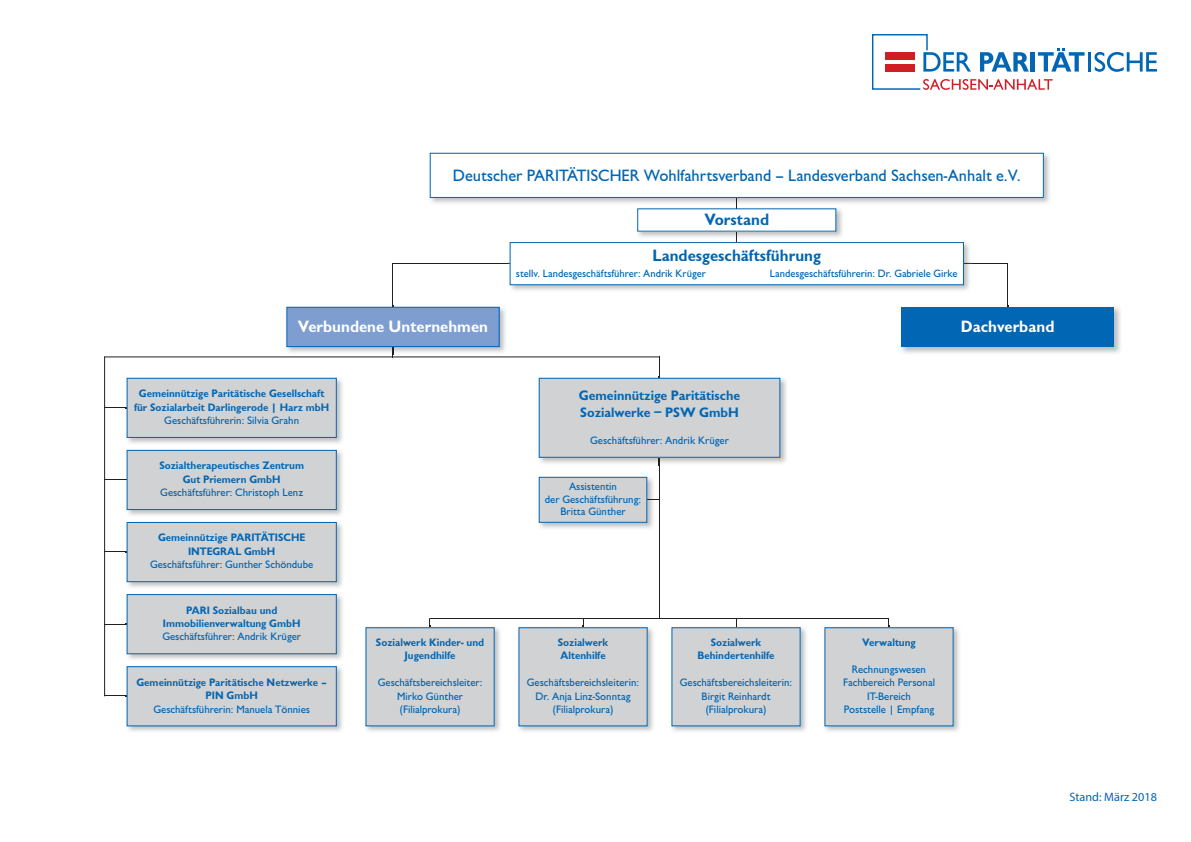
<style>
.page{position:relative;width:1191px;height:842px;background:#fff}
.page>*{position:absolute;margin:0;border:0;box-sizing:border-box;transform-origin:0 0}
.t1{font:17px "Chantilly";color:#0166b3}
.t2{font:700 17px "Chantilly";color:#fff}
.t3{font:700 17px "Chantilly";color:#0166b3}
.t4{font:700 14.2px/17px "Chantilly";color:#0166b3}
.t5{font:12.2px "Myriad Pro";color:#0166b3}
.t6{font:11.2px/13.4px "Chantilly";color:#0166b3;text-align:center}
.t7{font:700 11.2px/13.4px "Chantilly";color:#0166b3;text-align:center}
.t8{font:11px "Chantilly";color:#0166b3}
</style>
<div class="page">
<hr style="left:736px;top:197px;width:1px;height:77px;background:#231f20">
<hr style="left:1007px;top:263px;width:1px;height:60px;background:#231f20">
<hr style="left:392px;top:263px;width:1px;height:94px;background:#231f20">
<hr style="left:659px;top:357px;width:1px;height:261px;background:#231f20">
<hr style="left:104px;top:357px;width:1px;height:339px;background:#231f20">
<hr style="left:1088px;top:52px;width:3px;height:20px;background:#0166b3">
<svg style="left:1094px;top:52px;width:63px;height:20px"></svg>
<svg style="left:872px;top:34px;width:212px;height:56px"></svg>
<hr style="left:393px;top:263px;width:614px;height:1px;background:#231f20">
<hr style="left:104px;top:357px;width:555px;height:1px;background:#231f20">
<hr style="left:429px;top:618px;width:460px;height:1px;background:#231f20">
<img style="left:901px;top:306px;width:220px;height:47px">
<div style="left:901px;top:307px;width:213px;height:40px;background:#0166b3"></div>
<img style="left:125px;top:377px;width:218px;height:67px">
<svg style="left:105px;top:407px;width:22px;height:1px"></svg>
<div style="left:127px;top:378px;width:209px;height:59px;background:#d1d2d4"></div>
<div style="left:127px;top:378px;width:209px;height:60px;border:1px solid #0166b3"></div>
<img style="left:126px;top:449px;width:217px;height:67px">
<svg style="left:105px;top:479px;width:22px;height:1px"></svg>
<div style="left:127px;top:450px;width:209px;height:59px;background:#d1d2d4"></div>
<div style="left:127px;top:450px;width:209px;height:60px;border:1px solid #0166b3"></div>
<img style="left:125px;top:522px;width:218px;height:66px">
<svg style="left:105px;top:551px;width:22px;height:1px"></svg>
<div style="left:127px;top:522px;width:209px;height:60px;background:#d1d2d4"></div>
<div style="left:127px;top:522px;width:209px;height:60px;border:1px solid #0166b3"></div>
<img style="left:125px;top:594px;width:218px;height:66px">
<svg style="left:105px;top:624px;width:22px;height:1px"></svg>
<div style="left:127px;top:595px;width:209px;height:59px;background:#d1d2d4"></div>
<div style="left:127px;top:594px;width:209px;height:60px;border:1px solid #0166b3"></div>
<img style="left:125px;top:666px;width:218px;height:66px">
<svg style="left:105px;top:695px;width:22px;height:1px"></svg>
<div style="left:127px;top:667px;width:209px;height:59px;background:#d1d2d4"></div>
<div style="left:127px;top:666px;width:209px;height:60px;border:1px solid #0166b3"></div>
<img style="left:365px;top:626px;width:135px;height:106px">
<div style="left:366px;top:628px;width:128px;height:98px;background:#d1d2d4"></div>
<img style="left:538px;top:376px;width:249px;height:89px">
<div style="left:539px;top:378px;width:241px;height:79px;background:#d1d2d4"></div>
<div style="left:539px;top:378px;width:241px;height:79px;border:1px solid #0166b3"></div>
<img style="left:538px;top:476px;width:115px;height:53px">
<svg style="left:647px;top:499px;width:12px;height:1px"></svg>
<div style="left:539px;top:477px;width:108px;height:45px;background:#d1d2d4"></div>
<div style="left:539px;top:477px;width:108px;height:45px;border:1px solid #0166b3"></div>
<img style="left:518px;top:626px;width:135px;height:106px">
<div style="left:519px;top:628px;width:128px;height:98px;background:#d1d2d4"></div>
<img style="left:671px;top:627px;width:135px;height:105px">
<div style="left:672px;top:628px;width:128px;height:98px;background:#d1d2d4"></div>
<img style="left:824px;top:626px;width:135px;height:106px">
<div style="left:825px;top:628px;width:128px;height:98px;background:#d1d2d4"></div>
<img style="left:429px;top:152px;width:621px;height:51px">
<div style="left:430px;top:153px;width:613px;height:44px;background:#fff"></div>
<div style="left:430px;top:153px;width:613px;height:45px;border:1px solid #0166b3"></div>
<img style="left:508px;top:242px;width:463px;height:49px">
<div style="left:510px;top:243px;width:453px;height:42px;background:#fff"></div>
<div style="left:510px;top:242px;width:453px;height:43px;border:1px solid #0166b3"></div>
<img style="left:637px;top:208px;width:205px;height:29px">
<div style="left:637px;top:209px;width:199px;height:22px;background:#fff"></div>
<img style="left:286px;top:305px;width:219px;height:49px">
<div style="left:287px;top:307px;width:212px;height:40px;background:#7e9ed2"></div>
<div style="left:287px;top:307px;width:212px;height:40px;border:1px solid #0166b3"></div>
<h1 class="t1" style="left:453px;top:166px;width:569px">Deutscher PARITÄTISCHER Wohlfahrtsverband – Landesverband Sachsen-Anhalt e.V.</h1>
<h1 class="t3" style="left:704px;top:210px;width:66px">Vorstand</h1>
<h1 class="t2" style="left:298px;top:317px;width:191px">Verbundene Unternehmen</h1>
<p class="t7" style="left:134px;top:387px;width:197px">Gemeinnützige Paritätische Gesellschaft für Sozialarbeit Darlingerode | Harz mbH</p>
<p class="t6" style="left:164px;top:414px;width:136px">Geschäftsführerin: Silvia Grahn</p>
<p class="t7" style="left:159px;top:459px;width:146px">Sozialtherapeutisches Zentrum<br>Gut Priemern GmbH</p>
<p class="t6" style="left:160px;top:486px;width:144px">Geschäftsführer: Christoph Lenz</p>
<p class="t7" style="left:158px;top:531px;width:149px">Gemeinnützige PARITÄTISCHE<br>INTEGRAL GmbH</p>
<p class="t6" style="left:150px;top:558px;width:165px">Geschäftsführer: Gunther Schöndube</p>
<p class="t7" style="left:163px;top:603px;width:139px">PARI Sozialbau und<br>Immobilienverwaltung GmbH</p>
<p class="t6" style="left:162px;top:630px;width:140px">Geschäftsführer: Andrik Krüger</p>
<p class="t7" style="left:136px;top:675px;width:192px">Gemeinnützige Paritätische Netzwerke –<br>PIN GmbH</p>
<p class="t6" style="left:153px;top:702px;width:158px">Geschäftsführerin: Manuela Tönnies</p>
<p class="t7" style="left:376px;top:636px;width:110px">Sozialwerk Kinder- und<br>Jugendhilfe</p>
<p class="t6" style="left:378px;top:676px;width:106px">Geschäftsbereichsleiter:<br>Mirko Günther (Filialprokura)</p>
<h1 class="t3" style="left:652px;top:246px;width:170px">Landesgeschäftsführung</h1>
<p class="t8" style="left:516px;top:267px;width:191px">stellv. Landesgeschäftsführer: Andrik Krüger</p>
<p class="t8" style="left:770px;top:267px;width:189px">Landesgeschäftsführerin: Dr. Gabriele Girke</p>
<p class="t4" style="left:579px;top:387px;width:163px">Gemeinnützige Paritätische<br>Sozialwerke − PSW GmbH</p>
<p class="t6" style="left:590px;top:433px;width:140px">Geschäftsführer: Andrik Krüger</p>
<p class="t6" style="left:545px;top:480px;width:98px;line-height:12.4px">Assistentin<br>der Geschäftsführung:<br>Britta Günther</p>
<p class="t7" style="left:558px;top:636px;width:52px;text-align:left">Sozialwerk<br>Altenhilfe</p>
<p class="t6" style="left:527px;top:676px;width:114px">Geschäftsbereichsleiterin:<br>Dr. Anja Linz-Sonntag (Filialprokura)</p>
<p class="t7" style="left:697px;top:636px;width:79px">Sozialwerk<br>Behindertenhilfe</p>
<p class="t6" style="left:680px;top:676px;width:114px">Geschäftsbereichsleiterin:<br>Birgit Reinhardt (Filialprokura)</p>
<h1 class="t2" style="left:961px;top:317px;width:95px">Dachverband</h1>
<p class="t7" style="left:862px;top:636px;width:55px">Verwaltung</p>
<p class="t6" style="left:843px;top:663px;width:94px">Rechnungswesen<br>Fachbereich Personal<br>IT-Bereich<br>Poststelle | Empfang</p>
<p class="t5" style="left:1069px;top:790px;width:89px">Stand: März 2018</p>
</div>
